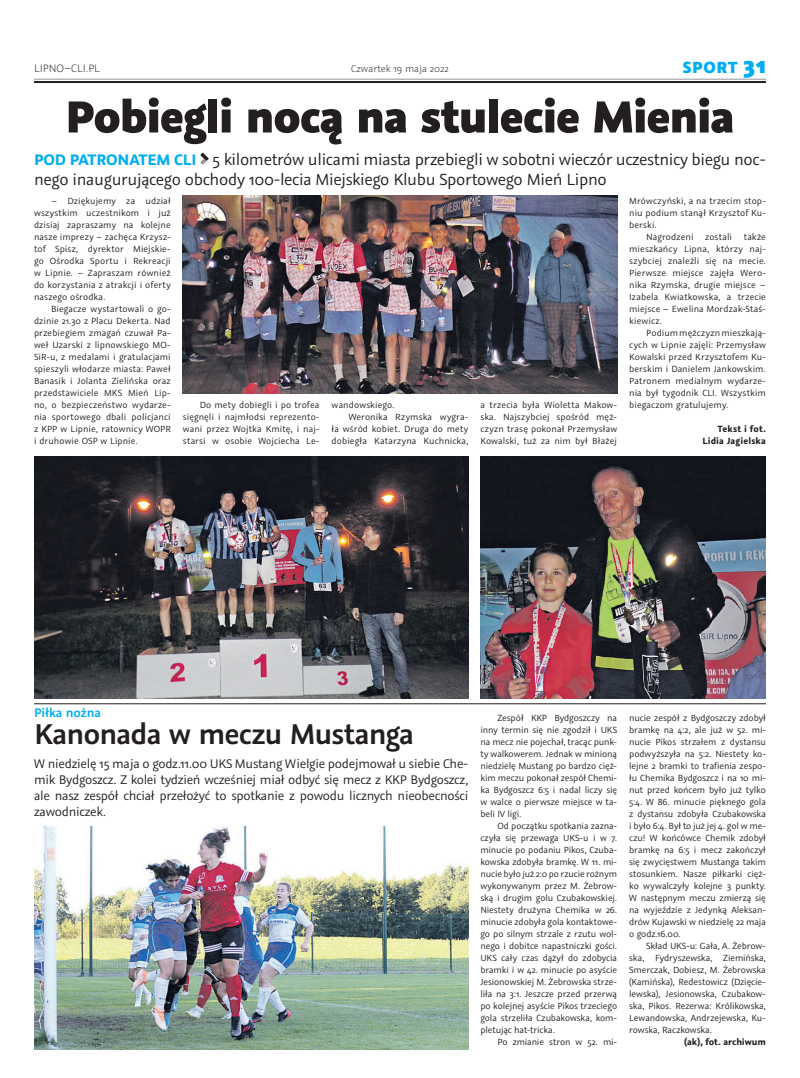
<style>
.page{position:relative;width:800px;height:1078px;background:#fff}
.page>*{position:absolute;margin:0;border:0;box-sizing:border-box;transform-origin:0 0}
.t1{font:800 50px "Graublau Sans";letter-spacing:-.03em;color:#231f20}
.t2{font:600 32px "Graublau Sans";letter-spacing:-.03em;color:#231f20}
.t3{font:18px/20px "Graublau Sans";letter-spacing:-.02em;color:#231f20}
.t4{font:800 18px "Graublau Sans";letter-spacing:.03em;color:#00aeef}
.t5{font:14px/16px "Graublau Sans";letter-spacing:-.02em;color:#231f20;text-align:justify}
.t6{font:600 14px "Graublau Sans";letter-spacing:-.01em;color:#00aeef}
.t7{font:300 12px "Graublau Sans";color:#231f20}
.t8{font:300 11px "Graublau Sans";color:#231f20}
.t9{font:10px/12px "Graublau Sans";letter-spacing:.005em;color:#231f20;text-align:justify}
.t10{font:700 10px/12px "Graublau Sans";letter-spacing:.01em;color:#231f20;text-align:right}
.t11{font:10px "Graublau Sans";letter-spacing:-.015em;color:#231f20}
.s1{font-size:26px}
.s2{font-weight:700;font-size:17px;color:#00aeef}
</style>
<div class="page">
<hr style="left:34px;top:79px;width:731px;height:1px;background:#939598">
<hr style="left:34px;top:81px;width:731px;height:2px;background:#231f20">
<svg style="left:200px;top:152px;width:9px;height:13px"></svg>
<img style="left:183px;top:196px;width:434px;height:197px">
<img style="left:34px;top:456px;width:434px;height:242px">
<img style="left:480px;top:456px;width:285px;height:242px">
<hr style="left:34px;top:703px;width:731px;height:1px;background:#231f20">
<img style="left:34px;top:826px;width:434px;height:223px">
<p class="t7" style="left:34px;top:61px;width:67px">LIPNO–CLI.PL</p>
<p class="t8" style="left:351px;top:62px;width:99px">Czwartek 19 maja 2022</p>
<h3 class="t4" style="left:682px;top:55px;width:85px">SPORT <span class="s1">31</span></h3>
<h1 class="t1" style="left:65px;top:83px;width:671px">Pobiegli nocą na stulecie Mienia</h1>
<h3 class="t3" style="left:34px;top:149px;width:733px"><span class="s2">POD PATRONATEM CLI</span> 5 kilometrów ulicami miasta przebiegli w sobotni wieczór uczestnicy biegu noc&shy;nego inaugurującego obchody 100-lecia Miejskiego Klubu Sportowego Mień Lipno</h3>
<p class="t9" style="left:34px;top:195px;width:138px;text-indent:17px">– Dziękujemy za udział wszystkim uczestnikom i już dzisiaj zapraszamy na kolejne nasze imprezy – zachęca Krzysz&shy;tof Spisz, dyrektor Miejskie&shy;go Ośrodka Sportu i Rekreacji w Lipnie. – Zapraszam również do korzystania z atrakcji i oferty naszego ośrodka.</p>
<p class="t9" style="left:34px;top:303px;width:138px;text-indent:17px">Biegacze wystartowali o go&shy;dzinie 21.30 z Placu Dekerta. Nad przebiegiem zmagań czuwał Pa&shy;weł Uzarski z lipnowskiego MO-SiR-u, z medalami i gratulacjami spieszyli włodarze miasta: Paweł Banasik i Jolanta Zielińska oraz przedstawiciele MKS Mień Lip&shy;no, o bezpieczeństwo wydarze&shy;nia sportowego dbali policjanci z KPP w Lipnie, ratownicy WOPR i druhowie OSP w Lipnie.</p>
<p class="t9" style="left:183px;top:399px;width:138px;text-indent:17px">Do mety dobiegli i po trofea sięgnęli i najmłodsi reprezento&shy;wani przez Wojtka Kmitę, i naj&shy;starsi w osobie Wojciecha Le-</p>
<p class="t9" style="left:331px;top:399px;width:64px">wandowskiego.</p>
<p class="t9" style="left:348px;top:411px;width:121px">Weronika Rzymska wygra-</p>
<p class="t9" style="left:331px;top:423px;width:138px">ła wśród kobiet. Druga do mety</p>
<p class="t9" style="left:331px;top:435px;width:138px">dobiegła Katarzyna Kuchnicka,</p>
<p class="t9" style="left:480px;top:399px;width:138px">a trzecia była Wioletta Makow&shy;ska. Najszybciej spośród męż&shy;czyzn trasę pokonał Przemysław Kowalski, tuż za nim był Błażej</p>
<p class="t9" style="left:629px;top:195px;width:138px">Mrówczyński, a na trzecim stop&shy;niu podium stanął Krzysztof Ku&shy;berski.</p>
<p class="t9" style="left:629px;top:231px;width:138px;text-indent:17px">Nagrodzeni zostali także mieszkańcy Lipna, którzy naj&shy;szybciej znaleźli się na mecie.<br>Pierwsze miejsce zajęła Wero&shy;nika Rzymska, drugie miejsce – Izabela Kwiatkowska, a trzecie miejsce – Ewelina Mordzak-Staś&shy;kiewicz.</p>
<p class="t9" style="left:629px;top:327px;width:138px;text-indent:17px">Podium mężczyzn mieszkają&shy;cych w Lipnie zajęli: Przemysław Kowalski przed Krzysztofem Ku&shy;berskim i Danielem Jankowskim.<br>Patronem medialnym wydarze&shy;nia był tygodnik CLI. Wszystkim biegaczom gratulujemy.</p>
<p class="t10" style="left:702px;top:423px;width:65px">Tekst i fot.<br>Lidia Jagielska</p>
<h3 class="t6" style="left:34px;top:703px;width:69px">Piłka nożna</h3>
<h2 class="t2" style="left:34px;top:713px;width:381px">Kanonada w meczu Mustanga</h2>
<p class="t5" style="left:34px;top:755px;width:436px">W niedzielę 15 maja o godz.11.00 UKS Mustang Wielgie podejmował u siebie Che&shy;mik Bydgoszcz. Z kolei tydzień wcześniej miał odbyć się mecz z KKP Bydgoszcz, ale nasz zespół chciał przełożyć to spotkanie z powodu licznych nieobecności zawodniczek.</p>
<p class="t9" style="left:480px;top:711px;width:138px;text-indent:17px">Zespół KKP Bydgoszczy na inny termin się nie zgodził i UKS na mecz nie pojechał, tracąc punk&shy;ty walkowerem. Jednak w minioną niedzielę Mustang po bardzo cięż&shy;kim meczu pokonał zespół Chemi&shy;ka Bydgoszcz 6:5 i nadal liczy się w walce o pierwsze miejsce w ta&shy;beli IV ligi.</p>
<p class="t9" style="left:480px;top:819px;width:138px;text-indent:17px">Od początku spotkania zazna&shy;czyła się przewaga UKS-u i w 7. minucie po podaniu Pikos, Czuba&shy;kowska zdobyła bramkę. W 11. mi&shy;nucie było już 2:0 po rzucie rożnym wykonywanym przez M. Żebrow&shy;ską i drugim golu Czubakowskiej.<br>Niestety drużyna Chemika w 26. minucie zdobyła gola kontaktowe&shy;go po silnym strzale z rzutu wol&shy;nego i dobitce napastniczki gości.<br>UKS cały czas dążył do zdobycia bramki i w 42. minucie po asyście Jesionowskiej M. Żebrowska strze&shy;liła na 3:1. Jeszcze przed przerwą po kolejnej asyście Pikos trzeciego gola strzeliła Czubakowska, kom&shy;pletując hat-tricka.</p>
<p class="t11" style="left:497px;top:1035px;width:121px">Po zmianie stron w 52. mi-</p>
<p class="t9" style="left:629px;top:711px;width:138px">nucie zespół z Bydgoszczy zdobył bramkę na 4:2, ale już w 52. mi&shy;nucie Pikos strzałem z dystansu podwyższyła na 5:2. Niestety ko&shy;lejne 2 bramki to trafienia zespo&shy;łu Chemika Bydgoszcz i na 10 mi&shy;nut przed końcem było już tylko 5:4. W 86. minucie pięknego gola z dystansu zdobyła Czubakowska i było 6:4. Był to już jej 4. gol w me&shy;czu! W końcówce Chemik zdobył bramkę na 6:5 i mecz zakończył się zwycięstwem Mustanga takim stosunkiem. Nasze piłkarki cięż&shy;ko wywalczyły kolejne 3 punkty.<br>W następnym meczu zmierzą się na wyjeździe z Jedynką Aleksan&shy;drów Kujawski w niedzielę 22 maja o godz.16.00.</p>
<p class="t9" style="left:629px;top:939px;width:138px;text-indent:17px">Skład UKS-u: Gała, A. Żebrow&shy;ska, Fydryszewska, Ziemińska, Smerczak, Dobiesz, M. Żebrowska (Kamińska), Redestowicz (Dzięcie&shy;lewska), Jesionowska, Czubakow&shy;ska, Pikos. Rezerwa: Królikowska, Lewandowska, Andrzejewska, Ku&shy;rowska, Raczkowska.</p>
<p class="t10" style="left:684px;top:1035px;width:83px">(ak), fot. archiwum</p>
</div>
